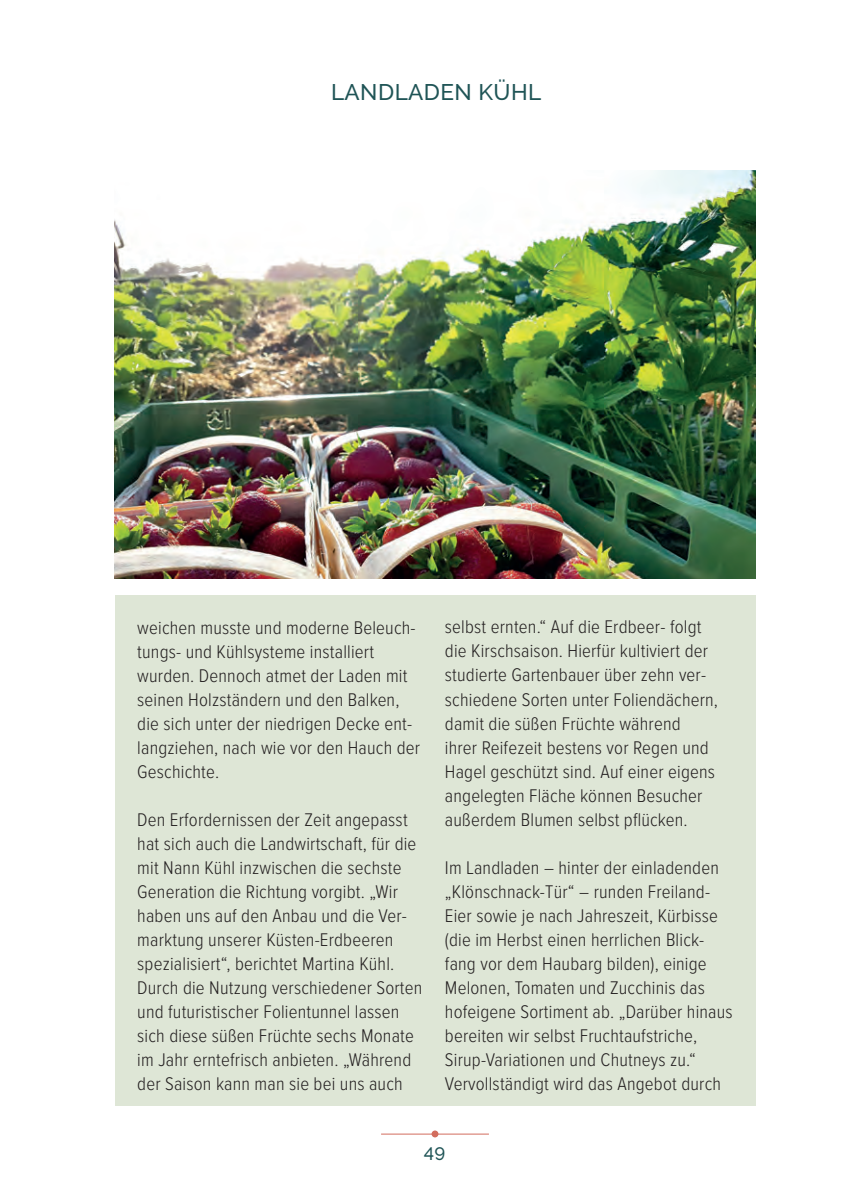
<style>
.page{position:relative;width:842px;height:1192px;background:#fff}
.page>*{position:absolute;margin:0;border:0;box-sizing:border-box;transform-origin:0 0}
.t1{font:500 22.4px "Raleway";letter-spacing:.02em;color:#1f5456}
.t2{font:300 19px/24px "Proxima Nova Cond";letter-spacing:.01em;color:#231f20}
.t3{font:500 18px "Raleway";color:#1f5456}
</style>
<div class="page">
<hr style="left:381px;top:1133px;width:108px;height:1px;background:#d26d5e">
<div style="left:431px;top:1130px;width:7px;height:7px;background:#d26d5e;border-radius:50%"></div>
<div style="left:115px;top:595px;width:640px;height:510px;background:#dee6d6"></div>
<img style="left:115px;top:170px;width:640px;height:408px">
<p class="t1" style="left:331px;top:79px;width:212px">LANDLADEN KÜHL</p>
<p class="t2" style="left:137px;top:614px;width:284px">weichen musste und moderne Beleuch&shy;tungs- und Kühlsysteme installiert wurden. Dennoch atmet der Laden mit seinen Holzständern und den Balken, die sich unter der niedrigen Decke ent&shy;langziehen, nach wie vor den Hauch der Geschichte.</p>
<p class="t2" style="left:137px;top:806px;width:287px">Den Erfordernissen der Zeit angepasst hat sich auch die Landwirtschaft, für die mit Nann Kühl inzwischen die sechste Generation die Richtung vorgibt. „Wir haben uns auf den Anbau und die Ver&shy;marktung unserer Küsten-Erdbeeren spezialisiert“, berichtet Martina Kühl.<br>Durch die Nutzung verschiedener Sorten und futuristischer Folientunnel lassen sich diese süßen Früchte sechs Monate im Jahr erntefrisch anbieten. „Während der Saison kann man sie bei uns auch</p>
<p class="t2" style="left:445px;top:614px;width:275px">selbst ernten.“ Auf die Erdbeer- folgt die Kirschsaison. Hierfür kultiviert der studierte Gartenbauer über zehn ver&shy;schiedene Sorten unter Foliendächern, damit die süßen Früchte während<br>ihrer Reifezeit bestens vor Regen und Hagel geschützt sind. Auf einer eigens angelegten Fläche können Besucher außerdem Blumen selbst pflücken.</p>
<p class="t2" style="left:445px;top:854px;width:289px">Im Landladen – hinter der einladenden „Klönschnack-Tür“ – runden Freiland-Eier sowie je nach Jahreszeit, Kürbisse (die im Herbst einen herrlichen Blick&shy;fang vor dem Haubarg bilden), einige Melonen, Tomaten und Zucchinis das hofeigene Sortiment ab. „Darüber hinaus bereiten wir selbst Fruchtaufstriche, Sirup-Variationen und Chutneys zu.“ Vervollständigt wird das Angebot durch</p>
<p class="t3" style="left:424px;top:1143px;width:23px">49</p>
</div>
